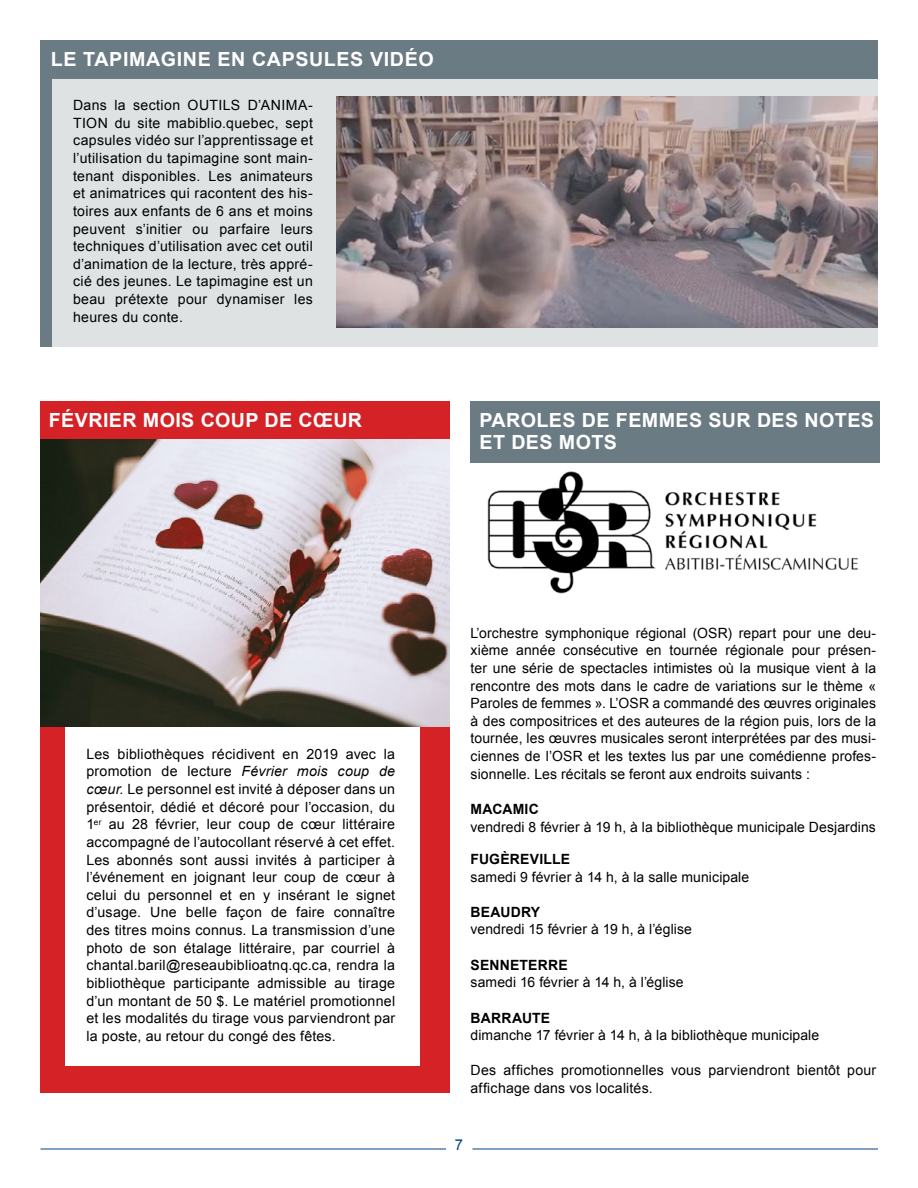
<style>
.page{position:relative;width:918px;height:1188px;background:#fff}
.page>*{position:absolute;margin:0;border:0;box-sizing:border-box;transform-origin:0 0}
.t1{font:700 19.5px/22.5px "Arial";letter-spacing:.02em;color:#fff}
.t2{font:700 18px "Arial";letter-spacing:.02em;color:#fff}
.t3{font:15px "Arial";color:#00447c}
.t4{font:14.1px/17.7px "Arial";letter-spacing:.01em;color:#000;text-align:justify}
.t5{font:700 14.1px "Arial";letter-spacing:.015em;color:#000}
.s1{font-style:italic}
</style>
<div class="page">
<hr style="left:40px;top:1149px;width:406px;height:1px;background:#00447c">
<hr style="left:472px;top:1149px;width:406px;height:1px;background:#00447c">
<div style="left:52px;top:74px;width:826px;height:273px;background:#dee2e3"></div>
<div style="left:471px;top:401px;width:409px;height:62px;background:#6b7b84"></div>
<div style="left:40px;top:401px;width:409px;height:692px;background:#d42226"></div>
<img style="left:41px;top:439px;width:409px;height:288px">
<img style="left:487px;top:471px;width:371px;height:123px">
<img style="left:337px;top:97px;width:541px;height:231px">
<div style="left:41px;top:40px;width:837px;height:39px;background:#6b7b84"></div>
<div style="left:40px;top:40px;width:12px;height:307px;background:#6b7b84"></div>
<div style="left:65px;top:727px;width:355px;height:339px;background:#fff"></div>
<h1 class="t1" style="left:51px;top:48px;width:384px">LE TAPIMAGINE EN CAPSULES VIDÉO</h1>
<p class="t2" style="left:47px;top:45px;width:169px">LES TROTTEUSES</p>
<p class="t4" style="left:73px;top:96px;width:241px">Dans la section OUTILS D’ANIMA-TION du site mabiblio.quebec, sept capsules vidéo sur l’apprentissage et l’utilisation du tapimagine sont main&shy;tenant disponibles. Les animateurs et animatrices qui racontent des his&shy;toires aux enfants de 6 ans et moins peuvent s’initier ou parfaire leurs techniques d’utilisation avec cet outil d’animation de la lecture, très appré&shy;cié des jeunes. Le tapimagine est un beau prétexte pour dynamiser les heures du conte.</p>
<h1 class="t1" style="left:49px;top:409px;width:315px">FÉVRIER MOIS COUP DE CŒUR</h1>
<h1 class="t1" style="left:480px;top:409px;width:396px">PAROLES DE FEMMES SUR DES NOTES<br>ET DES MOTS</h1>
<p class="t4" style="left:86px;top:745px;width:310px">Les bibliothèques récidivent en 2019 avec la promotion de lecture <span class="s1">Février mois coup de cœur.</span> Le personnel est invité à déposer dans un présentoir, dédié et décoré pour l’occasion, du 1<sup>er</sup> au 28 février, leur coup de cœur littéraire accompagné de l’autocollant réservé à cet effet.<br>Les abonnés sont aussi invités à participer à l’événement en joignant leur coup de cœur à celui du personnel et en y insérant le signet d’usage. Une belle façon de faire connaître des titres moins connus. La transmission d’une photo de son étalage littéraire, par courriel à chantal.baril@reseaubiblioatnq.qc.ca, rendra la bibliothèque participante admissible au tirage d’un montant de 50 $. Le matériel promotionnel et les modalités du tirage vous parviendront par la poste, au retour du congé des fêtes.</p>
<p class="t4" style="left:471px;top:624px;width:407px">L’orchestre symphonique régional (OSR) repart pour une deu&shy;xième année consécutive en tournée régionale pour présen&shy;ter une série de spectacles intimistes où la musique vient à la rencontre des mots dans le cadre de variations sur le thème « Paroles de femmes ». L’OSR a commandé des œuvres originales à des compositrices et des auteures de la région puis, lors de la tournée, les œuvres musicales seront interprétées par des musi&shy;ciennes de l’OSR et les textes lus par une comédienne profes&shy;sionnelle. Les récitals se feront aux endroits suivants :</p>
<p class="t5" style="left:471px;top:801px;width:70px">MACAMIC</p>
<p class="t4" style="left:471px;top:818px;width:407px">vendredi 8 février à 19 h, à la bibliothèque municipale Desjardins</p>
<p class="t5" style="left:471px;top:851px;width:101px">FUGÈREVILLE</p>
<p class="t4" style="left:471px;top:868px;width:280px">samedi 9 février à 14 h, à la salle municipale</p>
<p class="t5" style="left:471px;top:904px;width:71px">BEAUDRY</p>
<p class="t4" style="left:471px;top:921px;width:223px">vendredi 15 février à 19 h, à l’église</p>
<p class="t5" style="left:471px;top:957px;width:99px">SENNETERRE</p>
<p class="t4" style="left:471px;top:974px;width:214px">samedi 16 février à 14 h, à l’église</p>
<p class="t5" style="left:471px;top:1010px;width:81px">BARRAUTE</p>
<p class="t4" style="left:471px;top:1026px;width:350px">dimanche 17 février à 14 h, à la bibliothèque municipale</p>
<p class="t4" style="left:471px;top:1062px;width:407px">Des affiches promotionnelles vous parviendront bientôt pour affichage dans vos localités.</p>
<p class="t3" style="left:455px;top:1136px;width:10px">7</p>
</div>
